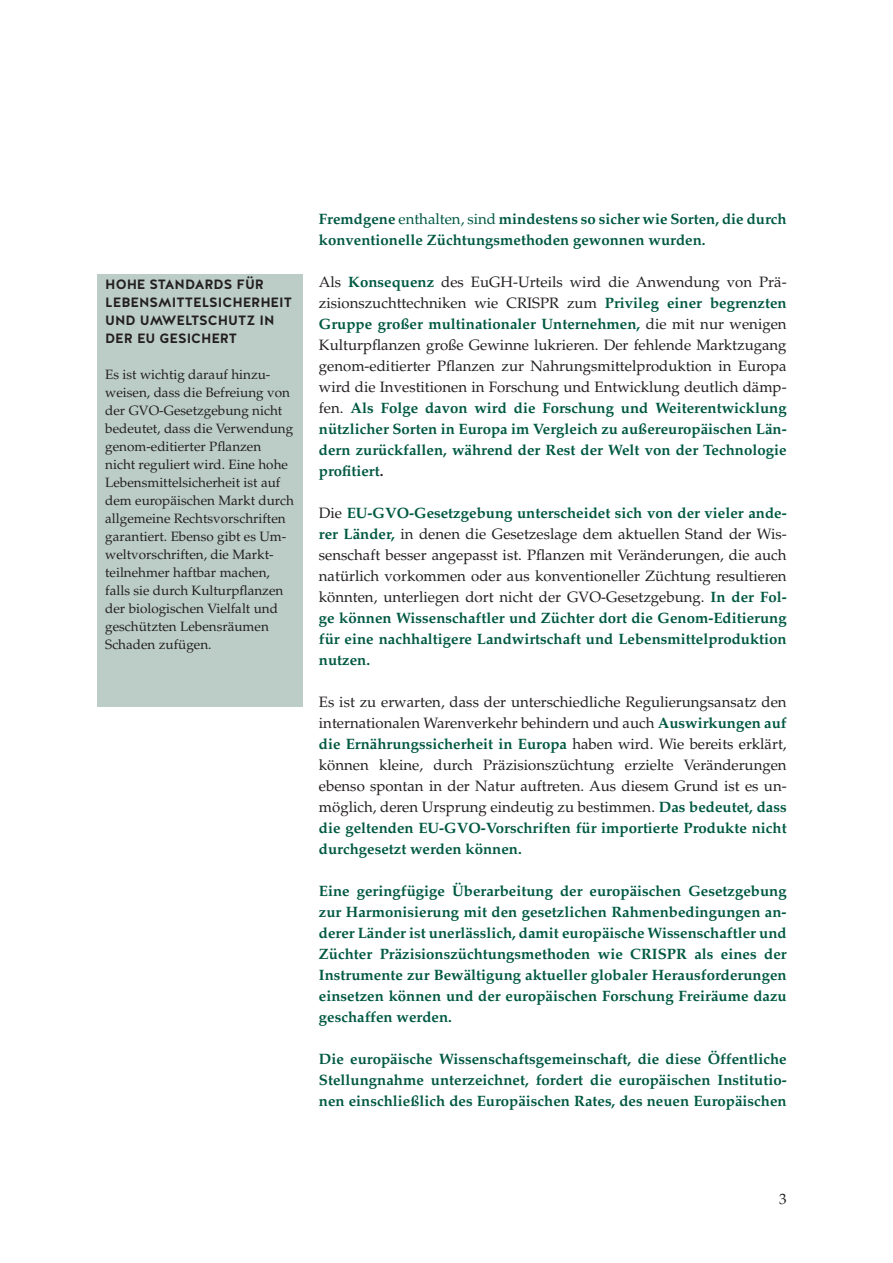
<style>
.page{position:relative;width:893px;height:1263px;background:#fff}
.page>*{position:absolute;margin:0;border:0;box-sizing:border-box;transform-origin:0 0}
.t1{font:15px/21px "Palatino LT";color:#231f20;text-align:justify}
.t2{font:700 15px/21px "Palatino LT";color:#005942;text-align:justify}
.t3{font:13.5px/18px "Palatino LT";color:#231f20}
.t4{font:700 13.5px/18px "Halis GR";color:#231f20}
.s1{font-weight:400}
.s2{font-weight:700;color:#005942}
.s3{font-weight:700}
</style>
<div class="page">
<div style="left:98px;top:274px;width:205px;height:433px;background:#bccdc7"></div>
<p class="t4" style="left:105px;top:276px;width:188px">HOHE STANDARDS FÜR<br>LEBENSMITTELSICHERHEIT<br>UND UMWELTSCHUTZ IN<br>DER EU GESICHERT</p>
<p class="t3" style="left:105px;top:366px;width:190px">Es ist wichtig darauf hinzu&shy;weisen, dass die Befreiung von der GVO-Gesetzgebung nicht bedeutet, dass die Verwendung genom-editierter Pflanzen nicht reguliert wird. Eine hohe<br>Lebensmittelsicherheit ist auf dem europäischen Markt durch allgemeine Rechtsvorschriften garantiert. Ebenso gibt es Um&shy;weltvorschriften, die Markt&shy;teilnehmer haftbar machen, falls sie durch Kulturpflanzen der biologischen Vielfalt und geschützten Lebensräumen<br>Schaden zufügen.</p>
<p class="t2" style="left:319px;top:209px;width:469px">Fremdgene <span class="s1">enthalten, sind</span> mindestens so sicher wie Sorten, die durch konventionelle Züchtungsmethoden gewonnen wurden.</p>
<p class="t1" style="left:319px;top:272px;width:469px">Als <span class="s2">Konsequenz</span> des EuGH-Urteils wird die Anwendung von Prä&shy;zisionszuchttechniken wie CRISPR zum <span class="s2">Privileg einer begrenzten Gruppe großer multinationaler Unternehmen,</span> die mit nur wenigen Kulturpflanzen große Gewinne lukrieren. Der fehlende Marktzugang genom-editierter Pflanzen zur Nahrungsmittelproduktion in Europa wird die Investitionen in Forschung und Entwicklung deutlich dämp&shy;fen. <span class="s2">Als Folge davon wird die Forschung und Weiterentwicklung nützlicher Sorten in Europa im Vergleich zu außereuropäischen Län&shy;dern zurückfallen, während der Rest der Welt von der Technologie profitiert</span><span class="s3">.</span></p>
<p class="t1" style="left:319px;top:503px;width:469px">Die <span class="s2">EU-GVO-Gesetzgebung unterscheidet sich von der vieler ande&shy;rer Länder,</span> in denen die Gesetzeslage dem aktuellen Stand der Wis&shy;senschaft besser angepasst ist. Pflanzen mit Veränderungen, die auch natürlich vorkommen oder aus konventioneller Züchtung resultieren könnten, unterliegen dort nicht der GVO-Gesetzgebung. <span class="s2">In der Fol&shy;ge können Wissenschaftler und Züchter dort die Genom-Editierung für eine nachhaltigere Landwirtschaft und Lebensmittelproduktion nutzen.</span></p>
<p class="t1" style="left:319px;top:692px;width:469px">Es ist zu erwarten, dass der unterschiedliche Regulierungsansatz den internationalen Warenverkehr behindern und auch <span class="s2">Auswirkungen auf die Ernährungssicherheit in Europa</span> haben wird. Wie bereits erklärt, können kleine, durch Präzisionszüchtung erzielte Veränderungen ebenso spontan in der Natur auftreten. Aus diesem Grund ist es un&shy;möglich, deren Ursprung eindeutig zu bestimmen. <span class="s2">Das bedeutet, dass die geltenden EU-GVO-Vorschriften für importierte Produkte nicht durchgesetzt werden können.</span></p>
<p class="t2" style="left:319px;top:881px;width:469px">Eine geringfügige Überarbeitung der europäischen Gesetzgebung zur Harmonisierung mit den gesetzlichen Rahmenbedingungen an&shy;derer Länder ist unerlässlich, damit europäische Wissenschaftler und Züchter Präzisionszüchtungsmethoden wie CRISPR als eines der Instrumente zur Bewältigung aktueller globaler Herausforderungen einsetzen können und der europäischen Forschung Freiräume dazu geschaffen werden.</p>
<p class="t2" style="left:319px;top:1049px;width:469px">Die europäische Wissenschaftsgemeinschaft, die diese Öffentliche Stellungnahme unterzeichnet, fordert die europäischen Institutio&shy;nen einschließlich des Europäischen Rates, des neuen Europäischen</p>
<p class="t1" style="left:779px;top:1189px;width:9px">3</p>
</div>
